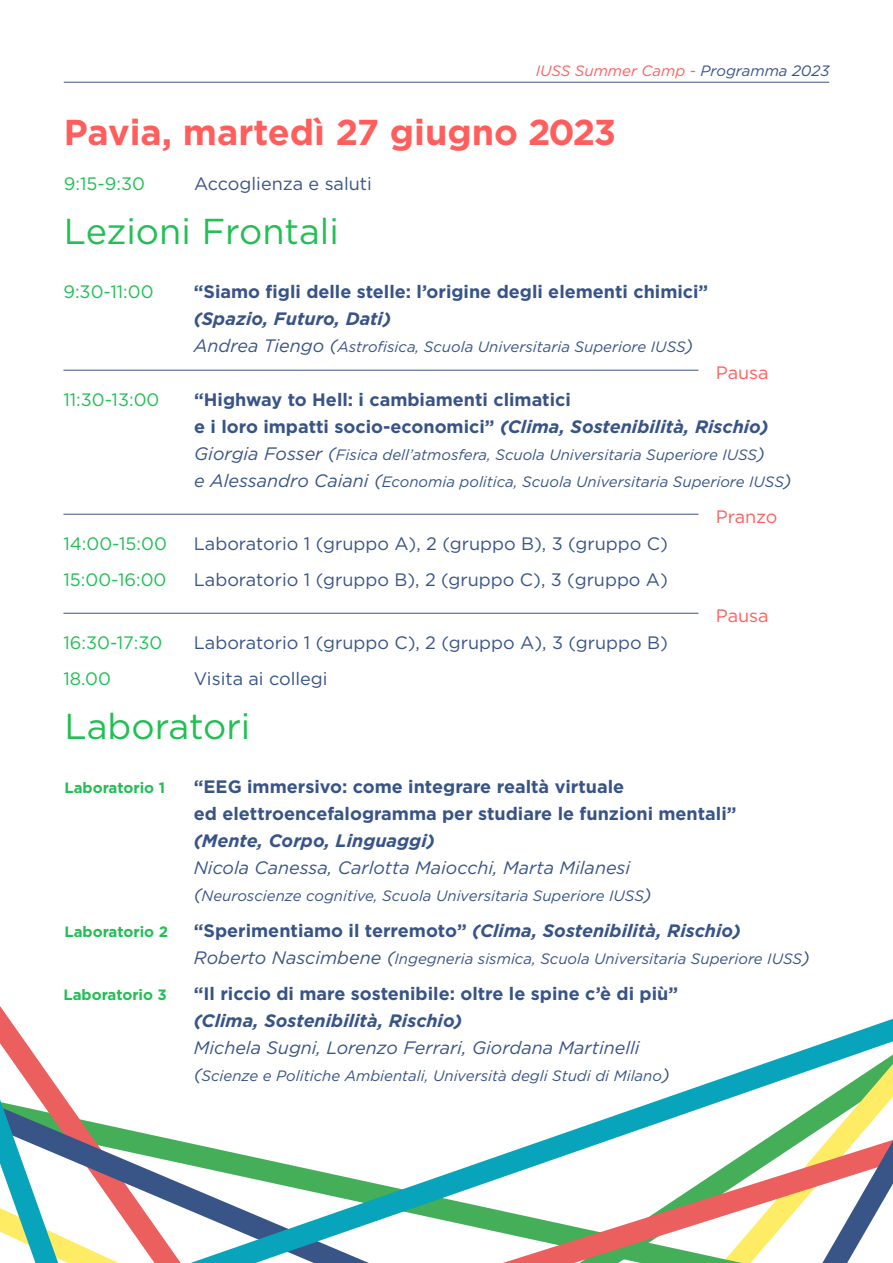
<style>
.page{position:relative;width:893px;height:1263px;background:#fff}
.page>*{position:absolute;margin:0;border:0;box-sizing:border-box;transform-origin:0 0}
.t1{font:700 36px "Gotham";color:#ff5e5c}
.t2{font:36px "Gotham";color:#21bf54}
.t3{font:700 18px/27px "Gotham";color:#385487}
.t4{font:18px/36px "Gotham";color:#385487}
.t5{font:italic 700 18px "Gotham";color:#385487}
.t6{font:italic 18px "Gotham";color:#385487}
.t7{font:18px/36px "Gotham";color:#21bf54}
.t8{font:18px "Gotham";color:#ff5e5c}
.t9{font:italic 15px/27px "Gotham";color:#385487}
.t10{font:700 15px "Gotham";color:#21bf54}
.t11{font:italic 15px "Gotham";color:#ff5e5c}
.s1{color:#385487}
.s2{font-size:18px}
.s3{font-style:italic}
.s4{font-style:normal}
</style>
<div class="page">
<svg style="left:0;top:1006px;width:66px;height:93px"></svg>
<svg style="left:119px;top:1127px;width:72px;height:136px"></svg>
<svg style="left:0;top:1099px;width:119px;height:164px"></svg>
<svg style="left:191px;top:1019px;width:702px;height:244px"></svg>
<hr style="left:64px;top:82px;width:765px;height:1px;background:#385487">
<hr style="left:63px;top:370px;width:635px;height:1px;background:#385487">
<hr style="left:63px;top:613px;width:635px;height:1px;background:#385487">
<hr style="left:63px;top:514px;width:635px;height:1px;background:#385487">
<p class="t11" style="left:536px;top:61px;width:295px">IUSS Summer Camp - <span class="s1">Programma 2023</span></p>
<h1 class="t1" style="left:64px;top:108px;width:554px">Pavia, martedì 27 giugno 2023</h1>
<p class="t7" style="left:64px;top:165px;width:83px">9:15-9:30</p>
<p class="t4" style="left:194px;top:165px;width:179px">Accoglienza e saluti</p>
<h1 class="t2" style="left:64px;top:208px;width:277px">Lezioni Frontali</h1>
<p class="t7" style="left:63px;top:273px;width:92px">9:30-11:00</p>
<p class="t3" style="left:194px;top:278px;width:516px">“Siamo figli delle stelle: l’origine degli elementi chimici”</p>
<p class="t5" style="left:194px;top:306px;width:199px">(Spazio, Futuro, Dati)</p>
<p class="t9" style="left:194px;top:333px;width:501px"><span class="s2">Andrea Tiengo (</span>Astrofisica, Scuola Universitaria Superiore IUSS<span class="s2">)</span></p>
<p class="t8" style="left:716px;top:361px;width:54px">Pausa</p>
<p class="t7" style="left:63px;top:381px;width:97px">11:30-13:00</p>
<p class="t3" style="left:194px;top:386px;width:576px">“Highway to Hell: i cambiamenti climatici<br>e i loro impatti socio-economici” <span class="s3">(Clima, Sostenibilità, Rischio)</span></p>
<p class="t9" style="left:194px;top:441px;width:599px"><span class="s2">Giorgia Fosser (</span>Fisica dell’atmosfera, Scuola Universitaria Superiore IUSS<span class="s2">)<br>e Alessandro Caiani (</span>Economia politica, Scuola Universitaria Superiore IUSS<span class="s2">)</span></p>
<p class="t8" style="left:716px;top:505px;width:63px">Pranzo</p>
<p class="t7" style="left:63px;top:525px;width:105px">14:00-15:00<br>15:00-16:00</p>
<p class="t4" style="left:194px;top:525px;width:476px">Laboratorio 1 (gruppo A), 2 (gruppo B), 3 (gruppo C)<br>Laboratorio 1 (gruppo B), 2 (gruppo C), 3 (gruppo A)</p>
<p class="t8" style="left:716px;top:604px;width:54px">Pausa</p>
<p class="t7" style="left:63px;top:624px;width:101px">16:30-17:30<br>18.00</p>
<p class="t4" style="left:194px;top:624px;width:476px">Laboratorio 1 (gruppo C), 2 (gruppo A), 3 (gruppo B)<br>Visita ai collegi</p>
<h1 class="t2" style="left:64px;top:703px;width:187px">Laboratori</h1>
<p class="t10" style="left:64px;top:778px;width:102px">Laboratorio 1</p>
<p class="t10" style="left:64px;top:922px;width:105px">Laboratorio 2</p>
<p class="t10" style="left:63px;top:985px;width:105px">Laboratorio 3</p>
<p class="t3" style="left:194px;top:773px;width:544px">“EEG immersivo: come integrare realtà virtuale<br>ed elettroencefalogramma per studiare le funzioni mentali”</p>
<p class="t5" style="left:194px;top:828px;width:243px">(Mente, Corpo, Linguaggi)</p>
<p class="t6" style="left:194px;top:856px;width:438px">Nicola Canessa, Carlotta Maiocchi, Marta Milanesi</p>
<p class="t9" style="left:194px;top:882px;width:459px"><span class="s2">(</span>Neuroscienze cognitive, Scuola Universitaria Superiore IUSS<span class="s2">)</span></p>
<p class="t5" style="left:194px;top:918px;width:548px"><span class="s4">“Sperimentiamo il terremoto”</span> (Clima, Sostenibilità, Rischio)</p>
<p class="t9" style="left:194px;top:945px;width:617px"><span class="s2">Roberto Nascimbene (</span>Ingegneria sismica, Scuola Universitaria Superiore IUSS<span class="s2">)</span></p>
<p class="t3" style="left:194px;top:980px;width:486px">“Il riccio di mare sostenibile: oltre le spine c’è di più”</p>
<p class="t5" style="left:194px;top:1008px;width:270px">(Clima, Sostenibilità, Rischio)</p>
<p class="t6" style="left:194px;top:1036px;width:447px">Michela Sugni, Lorenzo Ferrari, Giordana Martinelli</p>
<p class="t9" style="left:194px;top:1062px;width:477px"><span class="s2">(</span>Scienze e Politiche Ambientali, Università degli Studi di Milano<span class="s2">)</span></p>
</div>
